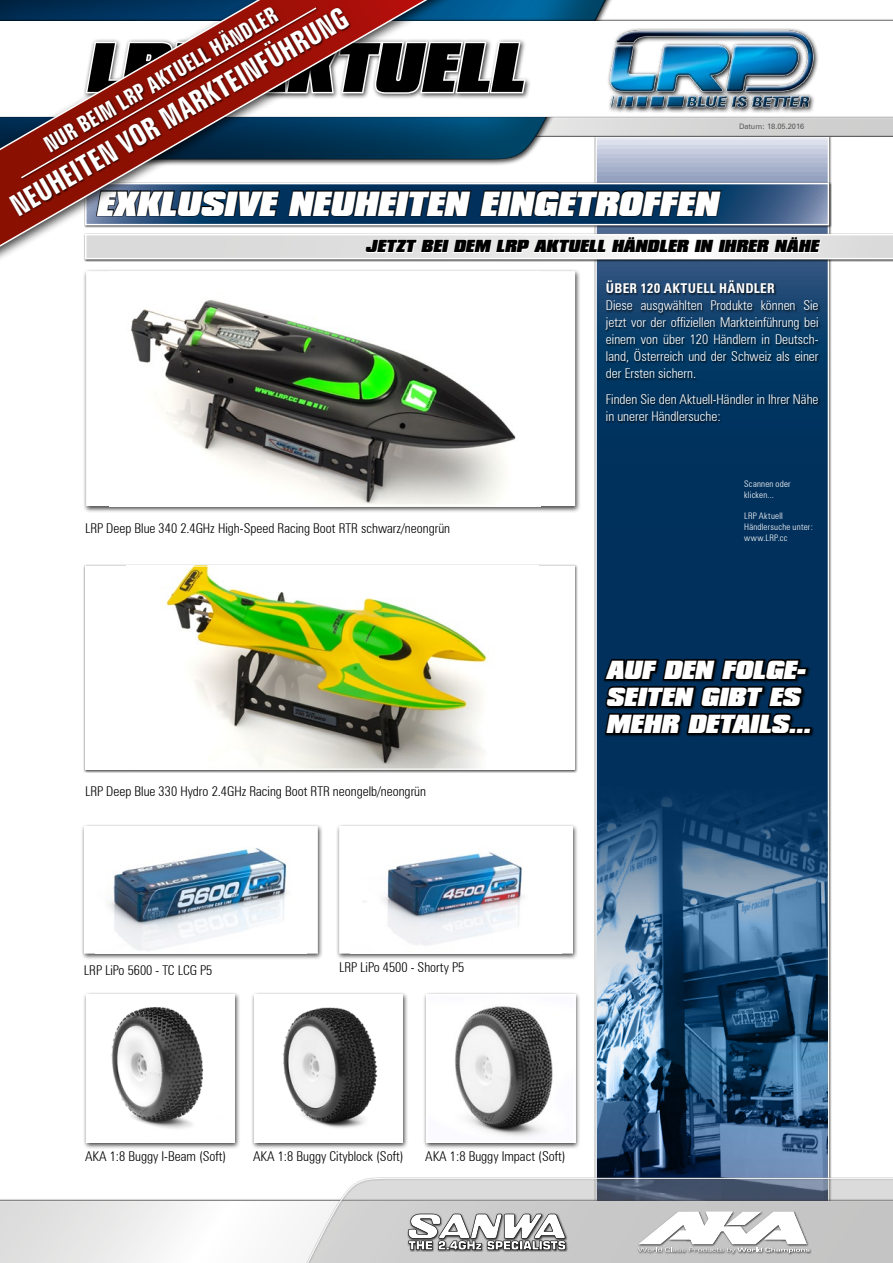
<style>
.page{position:relative;width:893px;height:1263px;background:#fff}
.page>*{position:absolute;margin:0;border:0;box-sizing:border-box;transform-origin:0 0}
.t1{font:italic 900 60px "Compacta BT";color:#000}
.t2{font:italic 900 30px "Compacta BT";color:#fff}
.t3{font:700 extra-condensed 30px "Zurich BT";color:#fff}
.t4{font:italic 900 22.5px/27px "Compacta BT";color:#fff}
.t5{font:700 extra-condensed 22.5px "Zurich BT";color:#fff}
.t6{font:italic 900 15px "Compacta BT";color:#000}
.t7{font:300 condensed 13.5px "Zurich BT";color:#000}
.t8{font:300 condensed 13.5px/17px "Zurich BT";color:#fff;text-align:justify}
.t9{font:700 condensed 13.5px "Zurich BT";letter-spacing:.015em;color:#fff}
.t10{font:300 condensed 9px/10.8px "Zurich BT";letter-spacing:.025em;color:#fff}
.t11{font:7.5px "Zurich BT";color:#575756}
</style>
<div class="page">
<div style="left:81px;top:823px;width:242px;height:137px;background:#000;opacity:.75"></div>
<div style="left:85px;top:827px;width:232px;height:126px;background:#fff"></div>
<img style="left:108px;top:848px;width:180px;height:103px">
<div style="left:336px;top:823px;width:242px;height:137px;background:#000;opacity:.75"></div>
<div style="left:340px;top:827px;width:232px;height:126px;background:#fff"></div>
<img style="left:363px;top:852px;width:160px;height:94px">
<svg style="left:595px;top:138px;width:233px;height:1039px;background:#1b456d"></svg>
<svg style="left:520px;top:186px;width:306px;height:3px"></svg>
<div style="left:85px;top:183px;width:744px;height:42px;border:2px solid #fff"></div>
<img style="left:597px;top:787px;width:230px;height:390px">
<div style="left:0;top:1201px;width:893px;height:62px;background:#000;opacity:.75"></div>
<div style="left:0;top:117px;width:893px;height:21px;background:#000;opacity:.75"></div>
<div style="left:0;top:0;width:656px;height:160px;background:#000;opacity:.75"></div>
<svg style="left:222px;top:1177px;width:671px;height:86px"></svg>
<div style="left:0;top:21px;width:893px;height:97px;background:#fff"></div>
<div style="left:83px;top:991px;width:157px;height:158px;background:#000;opacity:.75"></div>
<img style="left:89px;top:997px;width:143px;height:143px">
<div style="left:251px;top:991px;width:157px;height:158px;background:#000;opacity:.75"></div>
<img style="left:257px;top:997px;width:143px;height:143px">
<div style="left:423px;top:991px;width:158px;height:158px;background:#000;opacity:.75"></div>
<img style="left:429px;top:997px;width:143px;height:143px">
<div style="left:83px;top:269px;width:498px;height:244px;background:#000;opacity:.75"></div>
<div style="left:87px;top:272px;width:487px;height:233px;background:#fff"></div>
<img style="left:135px;top:347px;width:381px;height:156px">
<div style="left:83px;top:564px;width:495px;height:209px;background:#000;opacity:.75"></div>
<div style="left:86px;top:566px;width:489px;height:203px;background:#fff"></div>
<img style="left:166px;top:568px;width:321px;height:199px">
<div style="left:85px;top:566px;width:490px;height:203px;border:1px solid #fff"></div>
<img style="left:595px;top:28px;width:233px;height:89px">
<div style="left:407px;top:1213px;width:161px;height:39px;background:#000;opacity:.75"></div>
<svg style="left:408px;top:1214px;width:158px;height:35px"></svg>
<div style="left:637px;top:1211px;width:176px;height:44px;background:#000;opacity:.75"></div>
<svg style="left:638px;top:1211px;width:172px;height:42px"></svg>
<svg style="left:520px;top:40px;width:7px;height:56px"></svg>
<svg style="left:520px;top:189px;width:373px;height:77px"></svg>
<div style="left:0;top:0;width:520px;height:347px;background:#000;opacity:.75"></div>
<svg style="left:0;top:0;width:509px;height:337px"></svg>
<div style="left:8px;top:6px;width:344px;height:212px;background:#000;opacity:.75"></div>
<svg style="left:19px;top:6px;width:299px;height:174px"></svg>
<div style="left:605px;top:281px;width:216px;height:142px;background:#000;opacity:.75"></div>
<svg style="left:602px;top:653px;width:212px;height:84px;background:#012"></svg>
<h2 class="t3" style="left:5px;top:193px;width:385px;rotate:-30deg">NEUHEITEN VOR MARKTEINFÜHRUNG</h2>
<h3 class="t5" style="left:40px;top:135px;width:266px;rotate:-30deg">NUR BEIM LRP AKTUELL HÄNDLER</h3>
<h1 class="t1" style="left:85px;top:31px;width:453px">LRP AKTUELL</h1>
<p class="t11" style="left:739px;top:122px;width:67px">Datum: 18.05.2016</p>
<h2 class="t2" style="left:96px;top:185px;width:630px">EXKLUSIVE NEUHEITEN EINGETROFFEN</h2>
<p class="t6" style="left:365px;top:237px;width:458px">JETZT BEI DEM LRP AKTUELL HÄNDLER IN IHRER NÄHE</p>
<p class="t7" style="left:85px;top:520px;width:367px">LRP Deep Blue 340 2.4GHz High-Speed Racing Boot RTR schwarz/neongrün</p>
<p class="t7" style="left:85px;top:783px;width:343px">LRP Deep Blue 330 Hydro 2.4GHz Racing Boot RTR neongelb/neongrün</p>
<p class="t7" style="left:84px;top:961px;width:130px">LRP LiPo 5600 - TC LCG P5</p>
<p class="t7" style="left:339px;top:959px;width:127px">LRP LiPo 4500 - Shorty P5</p>
<p class="t9" style="left:606px;top:280px;width:170px">ÜBER 120 AKTUELL HÄNDLER</p>
<p class="t8" style="left:606px;top:297px;width:214px">Diese ausgwählten Produkte können Sie jetzt vor der offiziellen Markteinführung bei einem von über 120 Händlern in Deutsch&shy;land, Österreich und der Schweiz als einer der Ersten sichern.</p>
<p class="t8" style="left:606px;top:391px;width:214px">Finden Sie den Aktuell-Händler in Ihrer Nähe in unerer Händlersuche:</p>
<p class="t10" style="left:744px;top:478px;width:48px">Scannen oder klicken...</p>
<p class="t10" style="left:744px;top:510px;width:70px">LRP Aktuell<br>Händlersuche unter: www.LRP.cc</p>
<h3 class="t4" style="left:606px;top:657px;width:211px">AUF DEN FOLGE-<br>SEITEN GIBT ES<br>MEHR DETAILS...</h3>
<p class="t7" style="left:85px;top:1148px;width:143px">AKA 1:8 Buggy I-Beam (Soft)</p>
<p class="t7" style="left:253px;top:1148px;width:152px">AKA 1:8 Buggy Cityblock (Soft)</p>
<p class="t7" style="left:425px;top:1148px;width:142px">AKA 1:8 Buggy Impact (Soft)</p>
</div>
